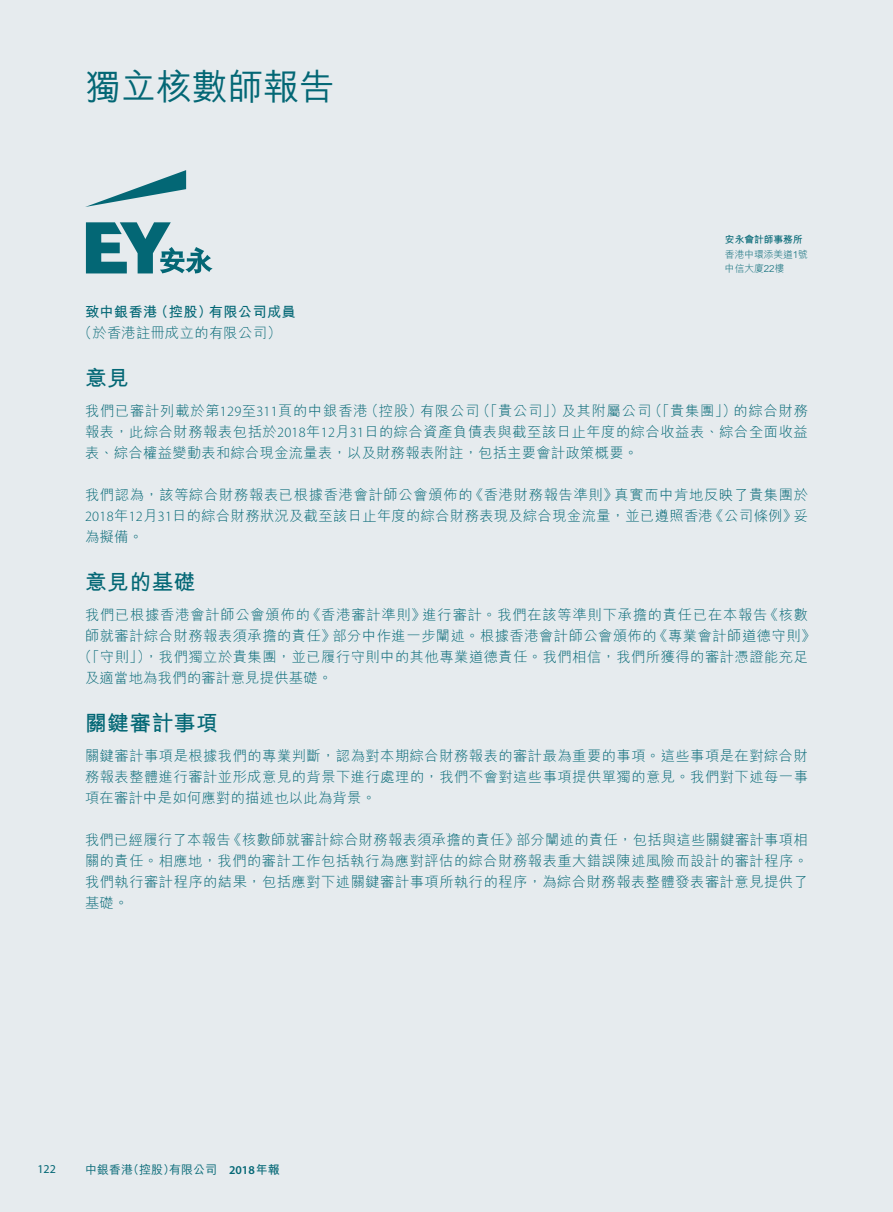
<style>
.page{position:relative;width:893px;height:1212px;background:#e6ebee}
.page>*{position:absolute;margin:0;border:0;box-sizing:border-box;transform-origin:0 0}
.t1{font:500 36px "M Hei HK";letter-spacing:-.01em;color:#036775}
.t2{font:700 21.75px "M Hei HK";letter-spacing:.02em;color:#036775}
.t3{font:300 14.25px/21px "M Hei HK";letter-spacing:.035em;color:#036775;text-align:justify}
.t4{font:300 14.25px "M Hei HK";letter-spacing:.055em;color:#036775}
.t5{font:700 14.25px "M Hei HK";letter-spacing:.02em;color:#036775}
.t6{font:500 12px "M Hei HK";color:#036775}
.t7{font:12px "Myriad Pro";color:#036775}
.t8{font:9.75px/14.4px "M Hei HK Light E Ten B5 H";color:#036775}
.t9{font:9.75px "M Hei HK Bold E Ten B5 H";color:#036775}
.s1{font-family:"Myriad Pro"}
.s2{font-family:"Myriad Pro";font-weight:600}
.s3{font-weight:700}
</style>
<div class="page">
<svg style="left:85px;top:170px;width:101px;height:37px"></svg>
<svg style="left:86px;top:222px;width:127px;height:51px"></svg>
<h1 class="t1" style="left:85px;top:61px;width:251px">獨立核數師報告</h1>
<p class="t9" style="left:725px;top:232px;width:79px">安永會計師事務所</p>
<p class="t8" style="left:725px;top:247px;width:84px">香港中環添美道1號中信大廈22樓</p>
<p class="t5" style="left:85px;top:301px;width:212px">致中銀香港（控股）有限公司成員</p>
<p class="t3" style="left:78px;top:322px;width:205px">（於香港註冊成立的有限公司）</p>
<h2 class="t2" style="left:85px;top:362px;width:45px">意見</h2>
<p class="t3" style="left:85px;top:399px;width:724px">我們已審計列載於第<span class="s1">129</span>至<span class="s1">311</span>頁的中銀香港（控股）有限公司（「貴公司」）及其附屬公司（「貴集團」）的綜合財務報表，此綜合財務報表包括於<span class="s1">2018</span>年<span class="s1">12</span>月<span class="s1">31</span>日的綜合資產負債表與截至該日止年度的綜合收益表、綜合全面收益表、綜合權益變動表和綜合現金流量表，以及財務報表附註，包括主要會計政策概要。</p>
<p class="t3" style="left:85px;top:484px;width:725px">我們認為，該等綜合財務報表已根據香港會計師公會頒佈的《香港財務報告準則》真實而中肯地反映了貴集團於<span class="s1">2018</span>年<span class="s1">12</span>月<span class="s1">31</span>日的綜合財務狀況及截至該日止年度的綜合財務表現及綜合現金流量，並已遵照香港《公司條例》妥為擬備。</p>
<h2 class="t2" style="left:85px;top:566px;width:112px">意見的基礎</h2>
<p class="t4" style="left:85px;top:604px;width:724px">我們已根據香港會計師公會頒佈的《香港審計準則》進行審計。我們在該等準則下承擔的責任已在本報告《核數</p>
<p class="t3" style="left:85px;top:624px;width:732px">師就審計綜合財務報表須承擔的責任》部分中作進一步闡述。根據香港會計師公會頒佈的《專業會計師道德守則》</p>
<p class="t3" style="left:78px;top:645px;width:732px">（「守則」），我們獨立於貴集團，並已履行守則中的其他專業道德責任。我們相信，我們所獲得的審計憑證能充足</p>
<p class="t3" style="left:85px;top:666px;width:249px">及適當地為我們的審計意見提供基礎。</p>
<h2 class="t2" style="left:85px;top:707px;width:134px">關鍵審計事項</h2>
<p class="t3" style="left:85px;top:744px;width:724px">關鍵審計事項是根據我們的專業判斷，認為對本期綜合財務報表的審計最為重要的事項。這些事項是在對綜合財務報表整體進行審計並形成意見的背景下進行處理的，我們不會對這些事項提供單獨的意見。我們對下述每一事項在審計中是如何應對的描述也以此為背景。</p>
<p class="t3" style="left:85px;top:828px;width:724px">我們已經履行了本報告《核數師就審計綜合財務報表須承擔的責任》部分闡述的責任，包括與這些關鍵審計事項相關的責任。相應地，我們的審計工作包括執行為應對評估的綜合財務報表重大錯誤陳述風險而設計的審計程序。我們執行審計程序的結果，包括應對下述關鍵審計事項所執行的程序，為綜合財務報表整體發表審計意見提供了基礎。</p>
<p class="t7" style="left:37px;top:1161px;width:20px">122</p>
<p class="t6" style="left:85px;top:1160px;width:196px">中銀香港（控股）有限公司 <span class="s2">2018</span><span class="s3">年報</span></p>
</div>
